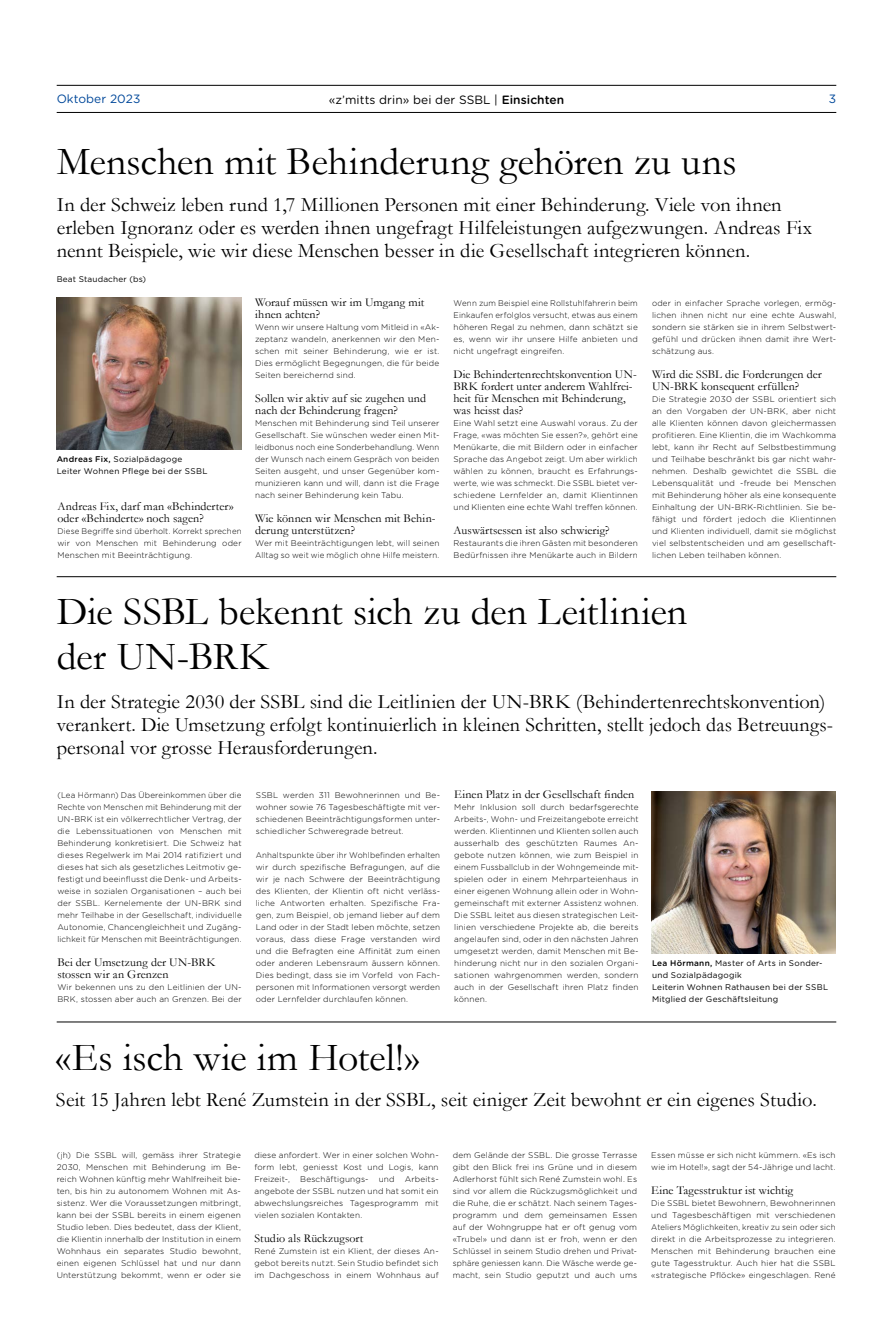
<style>
.page{position:relative;width:893px;height:1333px;background:#fff}
.page>*{position:absolute;margin:0;border:0;box-sizing:border-box;transform-origin:0 0}
.t1{font:40px/45px "Garamond";color:#000}
.t2{font:20.5px/23px "Garamond";letter-spacing:.005em;color:#000}
.t3{font:12px/12px "Garamond";letter-spacing:.005em;color:#000}
.t4{font:12px "Gotham Rounded";letter-spacing:.005em;color:#000}
.t5{font:12px "Gotham Rounded";letter-spacing:.005em;color:#00489a}
.t6{font:300 8.2px/12px "Gotham Rounded";letter-spacing:.02em;color:#000;text-align:justify}
.t7{font:300 8.2px/12px "Gotham Rounded";letter-spacing:.02em;color:#000;text-align:justify;scale:.96 1}
.t8{font:8.2px/12px "Gotham Rounded";letter-spacing:.03em;color:#000}
.s1{font-weight:500}
</style>
<div class="page">
<hr style="left:57px;top:85px;width:779px;height:1px;background:#000">
<hr style="left:57px;top:112px;width:779px;height:1px;background:#000">
<hr style="left:57px;top:576px;width:779px;height:1px;background:#000">
<hr style="left:57px;top:1021px;width:779px;height:1px;background:#000">
<img style="left:57px;top:298px;width:184px;height:152px">
<img style="left:651px;top:791px;width:185px;height:162px">
<h3 class="t5" style="left:57px;top:91px;width:85px">Oktober 2023</h3>
<h3 class="t4" style="left:329px;top:91px;width:237px">«z’mitts drin» bei der SSBL | <span class="s1">Einsichten</span></h3>
<h3 class="t5" style="left:829px;top:91px;width:9px">3</h3>
<h1 class="t1" style="left:57px;top:137px;width:681px">Menschen mit Behinderung gehören zu uns</h1>
<p class="t2" style="left:57px;top:192px;width:757px">In der Schweiz leben rund 1,7 Millionen Personen mit einer Behinderung. Viele von ihnen erleben Ignoranz oder es werden ihnen ungefragt Hilfeleistungen aufgezwungen. Andreas Fix nennt Beispiele, wie wir diese Menschen besser in die Gesellschaft integrieren können.</p>
<p class="t8" style="left:57px;top:272px;width:91px">Beat Staudacher (bs)</p>
<p class="t8" style="left:57px;top:452px;width:152px"><span class="s1">Andreas Fix,</span> Sozialpädagoge<br>Leiter Wohnen Pflege bei der SSBL</p>
<h3 class="t3" style="left:57px;top:499px;width:178px">Andreas Fix, darf man «Behinderter» oder «Behinderte» noch sagen?</h3>
<p class="t7" style="left:57px;top:524px;width:193px">Diese Begriffe sind überholt. Korrekt sprechen wir von Menschen mit Behinderung oder Menschen mit Beeinträchtigung.</p>
<h3 class="t3" style="left:255px;top:295px;width:171px">Worauf müssen wir im Umgang mit ihnen achten?</h3>
<p class="t6" style="left:255px;top:320px;width:186px">Wenn wir unsere Haltung vom Mitleid in «Ak&shy;zeptanz wandeln, anerkennen wir den Men&shy;schen mit seiner Behinderung, wie er ist.<br>Dies ermöglicht Begegnungen, die für beide Seiten bereichernd sind.</p>
<h3 class="t3" style="left:255px;top:391px;width:172px">Sollen wir aktiv auf sie zugehen und nach der Behinderung fragen?</h3>
<p class="t6" style="left:255px;top:416px;width:186px">Menschen mit Behinderung sind Teil unserer Gesellschaft. Sie wünschen weder einen Mit&shy;leidbonus noch eine Sonderbehandlung. Wenn der Wunsch nach einem Gespräch von beiden Seiten ausgeht, und unser Gegenüber kom&shy;munizieren kann und will, dann ist die Frage nach seiner Behinderung kein Tabu.</p>
<h3 class="t3" style="left:255px;top:511px;width:182px">Wie können wir Menschen mit Behin&shy;derung unterstützen?</h3>
<p class="t6" style="left:255px;top:536px;width:186px">Wer mit Beeinträchtigungen lebt, will seinen<br>Alltag so weit wie möglich ohne Hilfe meistern.</p>
<p class="t7" style="left:454px;top:296px;width:193px">Wenn zum Beispiel eine Rollstuhlfahrerin beim Einkaufen erfolglos versucht, etwas aus einem höheren Regal zu nehmen, dann schätzt sie es, wenn wir ihr unsere Hilfe anbieten und nicht ungefragt eingreifen.</p>
<h3 class="t3" style="left:454px;top:367px;width:185px">Die Behindertenrechtskonvention UN-<br>BRK fordert unter anderem Wahlfrei&shy;heit für Menschen mit Behinderung, was heisst das?</h3>
<p class="t6" style="left:454px;top:416px;width:186px">Eine Wahl setzt eine Auswahl voraus. Zu der Frage, «was möchten Sie essen?», gehört eine Menükarte, die mit Bildern oder in einfacher Sprache das Angebot zeigt. Um aber wirklich wählen zu können, braucht es Erfahrungs&shy;werte, wie was schmeckt. Die SSBL bietet ver&shy;schiedene Lernfelder an, damit Klientinnen und Klienten eine echte Wahl treffen können.</p>
<h3 class="t3" style="left:454px;top:523px;width:158px">Auswärtsessen ist also schwierig?</h3>
<p class="t6" style="left:454px;top:536px;width:186px">Restaurants die ihren Gästen mit besonderen<br>Bedürfnissen ihre Menükarte auch in Bildern</p>
<p class="t6" style="left:652px;top:296px;width:186px">oder in einfacher Sprache vorlegen, ermög&shy;lichen ihnen nicht nur eine echte Auswahl, sondern sie stärken sie in ihrem Selbstwert&shy;gefühl und drücken ihnen damit ihre Wert&shy;schätzung aus.</p>
<h3 class="t3" style="left:652px;top:367px;width:171px">Wird die SSBL die Forderungen der<br>UN-BRK konsequent erfüllen?</h3>
<p class="t6" style="left:652px;top:392px;width:186px">Die Strategie 2030 der SSBL orientiert sich an den Vorgaben der UN-BRK, aber nicht alle Klienten können davon gleichermassen profitieren. Eine Klientin, die im Wachkomma lebt, kann ihr Recht auf Selbstbestimmung und Teilhabe beschränkt bis gar nicht wahr&shy;nehmen. Deshalb gewichtet die SSBL die Lebensqualität und -freude bei Menschen mit Behinderung höher als eine konsequente Einhaltung der UN-BRK-Richtlinien. Sie be&shy;fähigt und fördert jedoch die Klientinnen und Klienten individuell, damit sie möglichst viel selbstentscheiden und am gesellschaft&shy;lichen Leben teilhaben können.</p>
<h1 class="t1" style="left:57px;top:587px;width:632px">Die SSBL bekennt sich zu den Leitlinien der UN-BRK</h1>
<p class="t2" style="left:57px;top:689px;width:778px">In der Strategie 2030 der SSBL sind die Leitlinien der UN-BRK (Behindertenrechtskonvention) verankert. Die Umsetzung erfolgt kontinuierlich in kleinen Schritten, stellt jedoch das Betreuungs&shy;personal vor grosse Herausforderungen.</p>
<p class="t6" style="left:256px;top:788px;width:186px">SSBL werden 311 Bewohnerinnen und Be&shy;wohner sowie 76 Tagesbeschäftigte mit ver&shy;schiedenen Beeinträchtigungsformen unter&shy;schiedlicher Schweregrade betreut.</p>
<p class="t7" style="left:256px;top:848px;width:193px">Anhaltspunkte über ihr Wohlbefinden erhalten wir durch spezifische Befragungen, auf die wir je nach Schwere der Beeinträchtigung des Klienten, der Klientin oft nicht verläss&shy;liche Antworten erhalten. Spezifische Fra&shy;gen, zum Beispiel, ob jemand lieber auf dem Land oder in der Stadt leben möchte, setzen voraus, dass diese Frage verstanden wird und die Befragten eine Affinität zum einen oder anderen Lebensraum äussern können.<br>Dies bedingt, dass sie im Vorfeld von Fach&shy;personen mit Informationen versorgt werden oder Lernfelder durchlaufen können.</p>
<h3 class="t3" style="left:454px;top:787px;width:181px">Einen Platz in der Gesellschaft finden</h3>
<p class="t6" style="left:454px;top:800px;width:186px">Mehr Inklusion soll durch bedarfsgerechte Arbeits-, Wohn- und Freizeitangebote erreicht werden. Klientinnen und Klienten sollen auch ausserhalb des geschützten Raumes An&shy;gebote nutzen können, wie zum Beispiel in einem Fussballclub in der Wohngemeinde mit&shy;spielen oder in einem Mehrparteienhaus in einer eigenen Wohnung allein oder in Wohn&shy;gemeinschaft mit externer Assistenz wohnen.<br>Die SSBL leitet aus diesen strategischen Leit&shy;linien verschiedene Projekte ab, die bereits angelaufen sind, oder in den nächsten Jahren umgesetzt werden, damit Menschen mit Be&shy;hinderung nicht nur in den sozialen Organi&shy;sationen wahrgenommen werden, sondern auch in der Gesellschaft ihren Platz finden können.</p>
<p class="t6" style="left:57px;top:788px;width:186px">(Lea Hörmann) Das Übereinkommen über die Rechte von Menschen mit Behinderung mit der UN-BRK ist ein völkerrechtlicher Vertrag, der die Lebenssituationen von Menschen mit Behinderung konkretisiert. Die Schweiz hat dieses Regelwerk im Mai 2014 ratifiziert und dieses hat sich als gesetzliches Leitmotiv ge&shy;festigt und beeinflusst die Denk- und Arbeits&shy;weise in sozialen Organisationen – auch bei der SSBL. Kernelemente der UN-BRK sind mehr Teilhabe in der Gesellschaft, individuelle Autonomie, Chancengleichheit und Zugäng&shy;lichkeit für Menschen mit Beeinträchtigungen.</p>
<h3 class="t3" style="left:57px;top:955px;width:160px">Bei der Umsetzung der UN-BRK stossen wir an Grenzen</h3>
<p class="t6" style="left:57px;top:980px;width:186px">Wir bekennen uns zu den Leitlinien der UN-<br>BRK, stossen aber auch an Grenzen. Bei der</p>
<p class="t8" style="left:652px;top:956px;width:178px"><span class="s1">Lea Hörmann,</span> Master of Arts in Sonder&shy;und Sozialpädagogik<br>Leiterin Wohnen Rathausen bei der SSBL<br>Mitglied der Geschäftsleitung</p>
<h1 class="t1" style="left:56px;top:1033px;width:365px">«Es isch wie im Hotel!»</h1>
<h2 class="t2" style="left:56px;top:1087px;width:762px">Seit 15 Jahren lebt René Zumstein in der SSBL, seit einiger Zeit bewohnt er ein eigenes Studio.</h2>
<p class="t6" style="left:57px;top:1148px;width:186px">(jh) Die SSBL will, gemäss ihrer Strategie 2030, Menschen mit Behinderung im Be&shy;reich Wohnen künftig mehr Wahlfreiheit bie&shy;ten, bis hin zu autonomem Wohnen mit As&shy;sistenz. Wer die Voraussetzungen mitbringt, kann bei der SSBL bereits in einem eigenen Studio leben. Dies bedeutet, dass der Klient, die Klientin innerhalb der Institution in einem Wohnhaus ein separates Studio bewohnt, einen eigenen Schlüssel hat und nur dann Unterstützung bekommt, wenn er oder sie</p>
<p class="t6" style="left:453px;top:1148px;width:186px">dem Gelände der SSBL. Die grosse Terrasse gibt den Blick frei ins Grüne und in diesem Adlerhorst fühlt sich René Zumstein wohl. Es sind vor allem die Rückzugsmöglichkeit und die Ruhe, die er schätzt. Nach seinem Tages&shy;programm und dem gemeinsamen Essen auf der Wohngruppe hat er oft genug vom «Trubel» und dann ist er froh, wenn er den Schlüssel in seinem Studio drehen und Privat&shy;sphäre geniessen kann. Die Wäsche werde ge&shy;macht, sein Studio geputzt und auch ums</p>
<p class="t6" style="left:651px;top:1148px;width:186px">Essen müsse er sich nicht kümmern. «Es isch wie im Hotel!», sagt der 54-Jährige und lacht.</p>
<p class="t6" style="left:254px;top:1148px;width:186px">diese anfordert. Wer in einer solchen Wohn&shy;form lebt, geniesst Kost und Logis, kann Freizeit-, Beschäftigungs- und Arbeits&shy;angebote der SSBL nutzen und hat somit ein abwechslungsreiches Tagesprogramm mit vielen sozialen Kontakten.</p>
<h3 class="t3" style="left:254px;top:1231px;width:110px">Studio als Rückzugsort</h3>
<p class="t6" style="left:254px;top:1244px;width:186px">René Zumstein ist ein Klient, der dieses An&shy;gebot bereits nutzt. Sein Studio befindet sich im Dachgeschoss in einem Wohnhaus auf</p>
<h3 class="t3" style="left:651px;top:1183px;width:144px">Eine Tagesstruktur ist wichtig</h3>
<p class="t6" style="left:651px;top:1196px;width:186px">Die SSBL bietet Bewohnern, Bewohnerinnen und Tagesbeschäftigen mit verschiedenen Ateliers Möglichkeiten, kreativ zu sein oder sich direkt in die Arbeitsprozesse zu integrieren.<br>Menschen mit Behinderung brauchen eine gute Tagesstruktur. Auch hier hat die SSBL «strategische Pflöcke» eingeschlagen. René</p>
</div>
